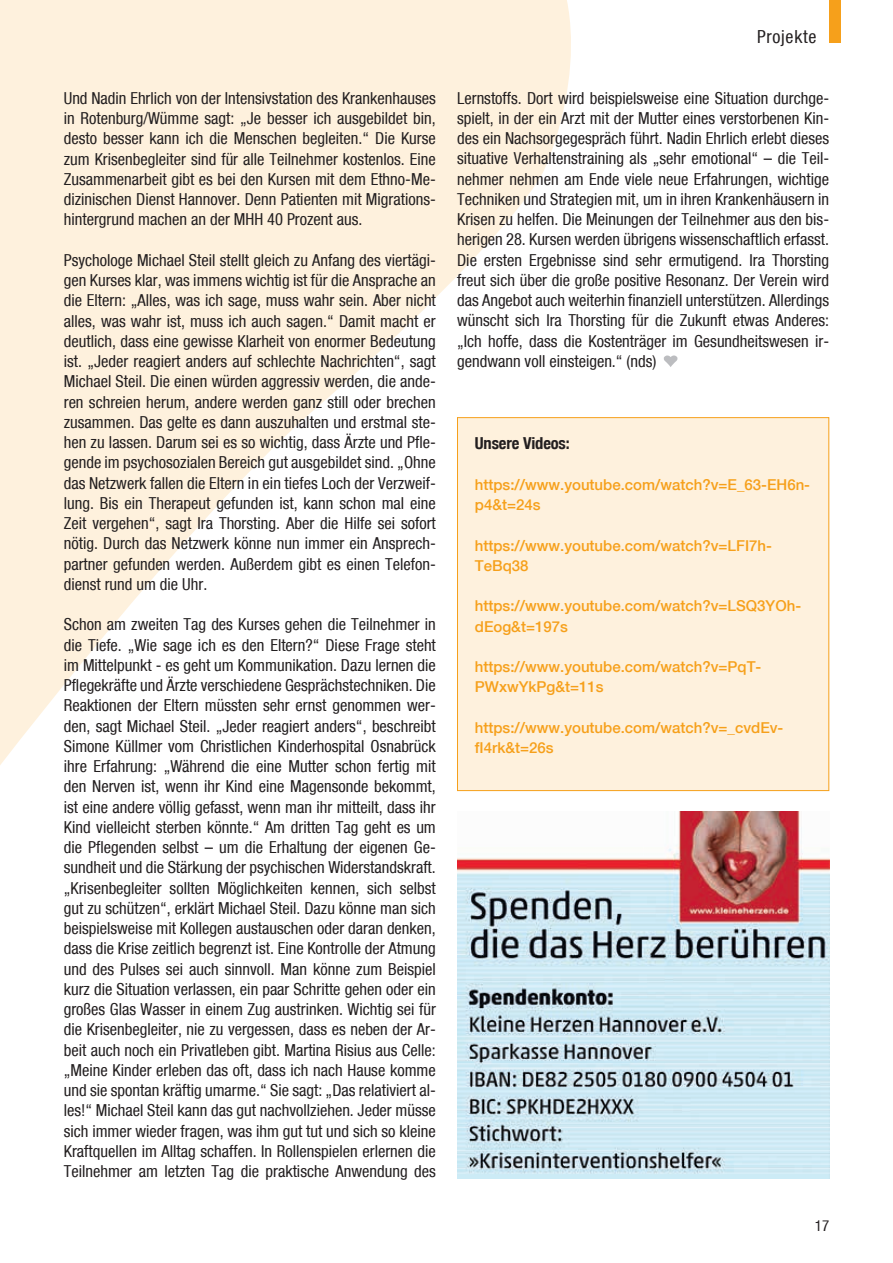
<style>
.page{position:relative;width:893px;height:1263px;background:#fff}
.page>*{position:absolute;margin:0;border:0;box-sizing:border-box;transform-origin:0 0}
.t1{font:condensed 18px "Helvetica Neue";letter-spacing:.04em;color:#231f20}
.t2{font:condensed 16.5px/20.2px "Helvetica Neue";color:#231f20;text-align:justify}
.t3{font:700 condensed 16.5px "Helvetica Neue";letter-spacing:-.01em;color:#231f20}
.t4{font:500 15px/20.2px "Helvetica Neue";color:#f6a01b}
.t5{font:condensed 15px "Helvetica Neue";color:#231f20}
</style>
<div class="page">
<svg style="left:0;top:0;width:605px;height:792px;fill:#fef1dd"></svg>
<div style="left:829px;top:0;width:12px;height:43px;background:#f6a01b"></div>
<svg style="left:663px;top:355px;width:15px;height:12px"></svg>
<div style="left:457px;top:418px;width:372px;height:372px;background:#fef1dd"></div>
<div style="left:457px;top:417px;width:372px;height:374px;border:1px solid #f6a01b"></div>
<img style="left:457px;top:812px;width:372px;height:366px">
<p class="t2" style="left:64px;top:88px;width:374px">Und Nadin Ehrlich von der Intensivstation des Krankenhauses in Rotenburg/Wümme sagt: „Je besser ich ausgebildet bin, desto besser kann ich die Menschen begleiten.“ Die Kurse zum Krisenbegleiter sind für alle Teilnehmer kostenlos. Eine Zusammenarbeit gibt es bei den Kursen mit dem Ethno-Me&shy;dizinischen Dienst Hannover. Denn Patienten mit Migrations&shy;hintergrund machen an der MHH 40 Prozent aus.</p>
<p class="t2" style="left:64px;top:250px;width:374px">Psychologe Michael Steil stellt gleich zu Anfang des viertägi&shy;gen Kurses klar, was immens wichtig ist für die Ansprache an die Eltern: „Alles, was ich sage, muss wahr sein. Aber nicht alles, was wahr ist, muss ich auch sagen.“ Damit macht er deutlich, dass eine gewisse Klarheit von enormer Bedeutung ist. „Jeder reagiert anders auf schlechte Nachrichten“, sagt Michael Steil. Die einen würden aggressiv werden, die ande&shy;ren schreien herum, andere werden ganz still oder brechen zusammen. Das gelte es dann auszuhalten und erstmal ste&shy;hen zu lassen. Darum sei es so wichtig, dass Ärzte und Pfle&shy;gende im psychosozialen Bereich gut ausgebildet sind. „Ohne das Netzwerk fallen die Eltern in ein tiefes Loch der Verzweif&shy;lung. Bis ein Therapeut gefunden ist, kann schon mal eine Zeit vergehen“, sagt Ira Thorsting. Aber die Hilfe sei sofort nötig. Durch das Netzwerk könne nun immer ein Ansprech&shy;partner gefunden werden. Außerdem gibt es einen Telefon&shy;dienst rund um die Uhr.</p>
<p class="t2" style="left:64px;top:614px;width:374px">Schon am zweiten Tag des Kurses gehen die Teilnehmer in die Tiefe. „Wie sage ich es den Eltern?“ Diese Frage steht im Mittelpunkt - es geht um Kommunikation. Dazu lernen die Pflegekräfte und Ärzte verschiedene Gesprächstechniken. Die Reaktionen der Eltern müssten sehr ernst genommen wer&shy;den, sagt Michael Steil. „Jeder reagiert anders“, beschreibt Simone Küllmer vom Christlichen Kinderhospital Osnabrück ihre Erfahrung: „Während die eine Mutter schon fertig mit den Nerven ist, wenn ihr Kind eine Magensonde bekommt, ist eine andere völlig gefasst, wenn man ihr mitteilt, dass ihr Kind vielleicht sterben könnte.“ Am dritten Tag geht es um die Pflegenden selbst – um die Erhaltung der eigenen Ge&shy;sundheit und die Stärkung der psychischen Widerstandskraft. „Krisenbegleiter sollten Möglichkeiten kennen, sich selbst gut zu schützen“, erklärt Michael Steil. Dazu könne man sich beispielsweise mit Kollegen austauschen oder daran denken, dass die Krise zeitlich begrenzt ist. Eine Kontrolle der Atmung und des Pulses sei auch sinnvoll. Man könne zum Beispiel kurz die Situation verlassen, ein paar Schritte gehen oder ein großes Glas Wasser in einem Zug austrinken. Wichtig sei für die Krisenbegleiter, nie zu vergessen, dass es neben der Ar&shy;beit auch noch ein Privatleben gibt. Martina Risius aus Celle: „Meine Kinder erleben das oft, dass ich nach Hause komme und sie spontan kräftig umarme.“ Sie sagt: „Das relativiert al&shy;les!“ Michael Steil kann das gut nachvollziehen. Jeder müsse sich immer wieder fragen, was ihm gut tut und sich so kleine Kraftquellen im Alltag schaffen. In Rollenspielen erlernen die Teilnehmer am letzten Tag die praktische Anwendung des</p>
<p class="t1" style="left:757px;top:26px;width:61px">Projekte</p>
<p class="t2" style="left:457px;top:88px;width:374px">Lernstoffs. Dort wird beispielsweise eine Situation durchge&shy;spielt, in der ein Arzt mit der Mutter eines verstorbenen Kin&shy;des ein Nachsorgegespräch führt. Nadin Ehrlich erlebt dieses situative Verhaltenstraining als „sehr emotional“ – die Teil&shy;nehmer nehmen am Ende viele neue Erfahrungen, wichtige Techniken und Strategien mit, um in ihren Krankenhäusern in Krisen zu helfen. Die Meinungen der Teilnehmer aus den bis&shy;herigen 28. Kursen werden übrigens wissenschaftlich erfasst.<br>Die ersten Ergebnisse sind sehr ermutigend. Ira Thorsting freut sich über die große positive Resonanz. Der Verein wird das Angebot auch weiterhin finanziell unterstützen. Allerdings wünscht sich Ira Thorsting für die Zukunft etwas Anderes: „Ich hoffe, dass die Kostenträger im Gesundheitswesen ir&shy;gendwann voll einsteigen.“ (nds)</p>
<p class="t3" style="left:475px;top:433px;width:96px">Unsere Videos:</p>
<p class="t4" style="left:475px;top:474px;width:337px">https://www.youtube.com/watch?v=E_63-EH6n&shy;p4&amp;t=24s</p>
<p class="t4" style="left:475px;top:535px;width:299px">https://www.youtube.com/watch?v=LFI7h-<br>TeBq38</p>
<p class="t4" style="left:475px;top:596px;width:328px">https://www.youtube.com/watch?v=LSQ3YOh&shy;dEog&amp;t=197s</p>
<p class="t4" style="left:475px;top:656px;width:288px">https://www.youtube.com/watch?v=PqT-<br>PWxwYkPg&amp;t=11s</p>
<p class="t4" style="left:475px;top:717px;width:310px">https://www.youtube.com/watch?v=_cvdEv&shy;fI4rk&amp;t=26s</p>
<p class="t5" style="left:815px;top:1217px;width:16px">17</p>
</div>
